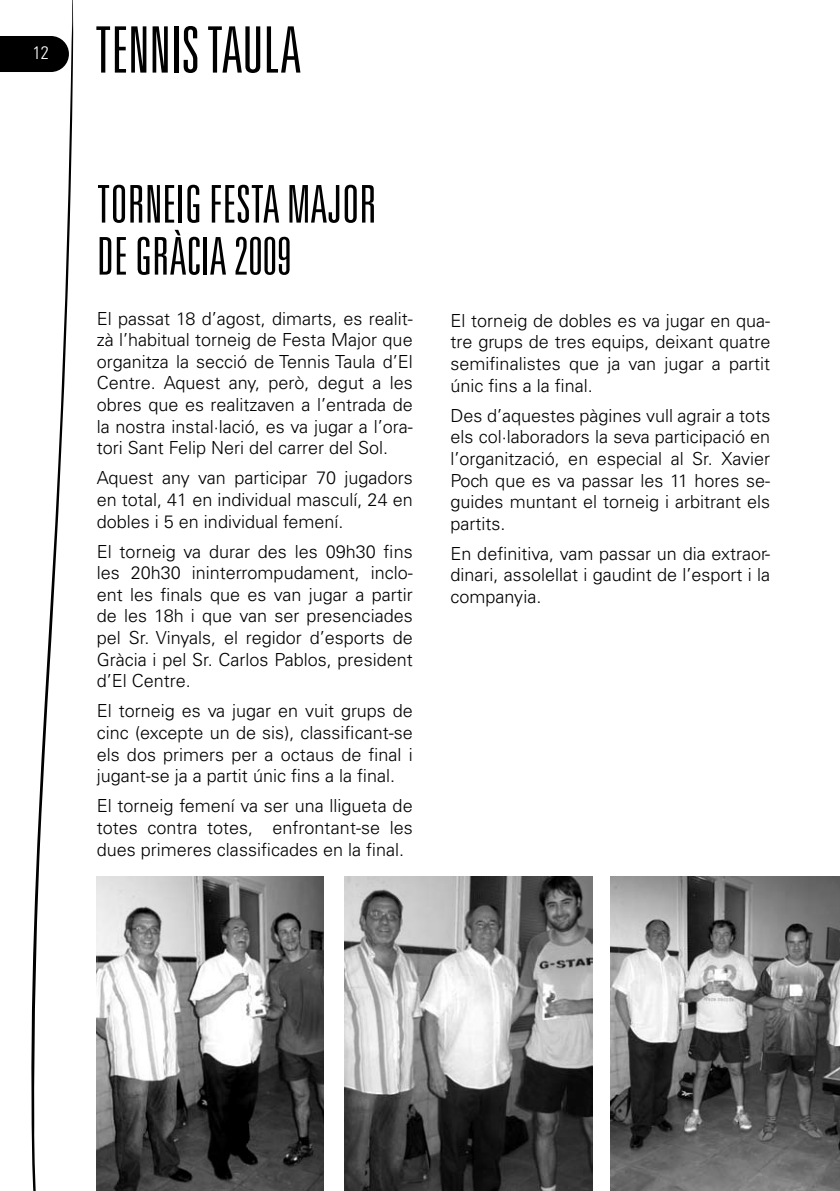
<style>
.page{position:relative;width:840px;height:1191px;background:#fff}
.page>*{position:absolute;margin:0;border:0;box-sizing:border-box;transform-origin:0 0}
.t1{font:300 ultra-condensed 64px "Univers LT Std";color:#000}
.t2{font:300 ultra-condensed 52px/52px "Univers LT Std";color:#000}
.t3{font:300 18px/21.6px "Univers LT Std";color:#000;text-align:justify}
.t4{font:300 condensed 18px "Univers LT Std";color:#fff}
</style>
<div class="page">
<svg style="left:0;top:36px;width:29px;height:36px"></svg>
<svg style="left:29px;top:0;width:44px;height:1191px"></svg>
<img style="left:344px;top:877px;width:247px;height:314px">
<img style="left:97px;top:876px;width:226px;height:315px">
<img style="left:610px;top:877px;width:229px;height:314px">
<p class="t4" style="left:33px;top:42px;width:17px">12</p>
<h1 class="t1" style="left:95px;top:17px;width:208px">TENNIS TAULA</h1>
<h2 class="t2" style="left:97px;top:178px;width:281px">TORNEIG FESTA MAJOR<br>DE GRÀCIA 2009</h2>
<p class="t3" style="left:97px;top:307px;width:317px">El passat 18 d’agost, dimarts, es realit&shy;zà l’habitual torneig de Festa Major que organitza la secció de Tennis Taula d’El Centre. Aquest any, però, degut a les obres que es realitzaven a l’entrada de la nostra instal·lació, es va jugar a l’ora&shy;tori Sant Felip Neri del carrer del Sol.</p>
<p class="t3" style="left:97px;top:467px;width:317px">Aquest any van participar 70 jugadors en total, 41 en individual masculí, 24 en dobles i 5 en individual femení.</p>
<p class="t3" style="left:97px;top:540px;width:317px">El torneig va durar des les 09h30 fins les 20h30 ininterrompudament, inclo&shy;ent les finals que es van jugar a partir de les 18h i que van ser presenciades pel Sr. Vinyals, el regidor d’esports de Gràcia i pel Sr. Carlos Pablos, president d’El Centre.</p>
<p class="t3" style="left:97px;top:700px;width:317px">El torneig es va jugar en vuit grups de cinc (excepte un de sis), classificant-se els dos primers per a octaus de final i jugant-se ja a partit únic fins a la final.</p>
<p class="t3" style="left:97px;top:795px;width:317px">El torneig femení va ser una lligueta de totes contra totes, enfrontant-se les dues primeres classificades en la final.</p>
<p class="t3" style="left:450px;top:309px;width:321px">El torneig de dobles es va jugar en qua&shy;tre grups de tres equips, deixant quatre semifinalistes que ja van jugar a partit únic fins a la final.</p>
<p class="t3" style="left:450px;top:404px;width:321px">Des d’aquestes pàgines vull agrair a tots els col·laboradors la seva participació en l’organització, en especial al Sr. Xavier Poch que es va passar les 11 hores se&shy;guides muntant el torneig i arbitrant els partits.</p>
<p class="t3" style="left:450px;top:542px;width:321px">En definitiva, vam passar un dia extraor&shy;dinari, assolellat i gaudint de l’esport i la companyia.</p>
</div>
